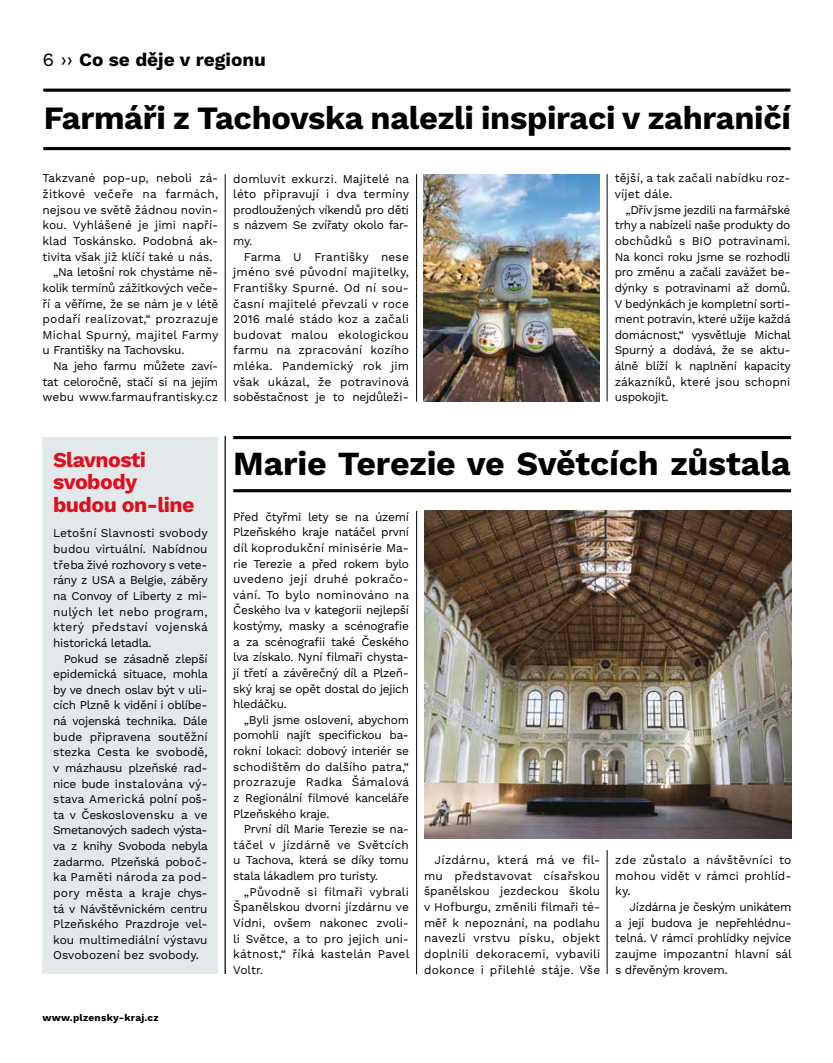
<style>
.page{position:relative;width:833px;height:1063px;background:#fff}
.page>*{position:absolute;margin:0;border:0;box-sizing:border-box;transform-origin:0 0}
.t1{font:700 33.75px "Work Sans";letter-spacing:-.005em;color:#000}
.t2{font:700 32.5px "Work Sans";letter-spacing:-.01em;color:#000}
.t3{font:700 21.25px/22.5px "Work Sans";letter-spacing:-.025em;color:#e10d1d}
.t4{font:700 18.75px "Work Sans";color:#000}
.t5{font:11.88px/15.6px "Work Sans";color:#000;text-align:justify}
.t6{font:11.88px "Work Sans";letter-spacing:-.025em;color:#000}
.t7{font:11.88px "Work Sans";letter-spacing:.02em;color:#000}
.t8{font:700 10px "Work Sans";letter-spacing:.025em;color:#000}
.s1{font-weight:400}
</style>
<div class="page">
<hr style="left:43px;top:89px;width:747px;height:3px;background:#000">
<hr style="left:43px;top:147px;width:747px;height:3px;background:#000">
<hr style="left:233px;top:436px;width:558px;height:3px;background:#000">
<hr style="left:233px;top:489px;width:558px;height:3px;background:#000">
<div style="left:43px;top:438px;width:175px;height:536px;background:#e3e8ea"></div>
<img style="left:424px;top:511px;width:367px;height:328px">
<img style="left:423px;top:174px;width:177px;height:228px">
<hr style="left:224px;top:436px;width:2px;height:538px;background:#000">
<hr style="left:607px;top:850px;width:1px;height:124px;background:#000">
<hr style="left:416px;top:511px;width:1px;height:463px;background:#000">
<hr style="left:607px;top:174px;width:1px;height:227px;background:#000">
<hr style="left:225px;top:174px;width:1px;height:227px;background:#000">
<hr style="left:416px;top:174px;width:1px;height:228px;background:#000">
<h3 class="t4" style="left:43px;top:48px;width:225px"><span class="s1">6 ››</span> Co se děje v regionu</h3>
<h2 class="t2" style="left:44px;top:100px;width:749px">Farmáři z Tachovska nalezli inspiraci v zahraničí</h2>
<p class="t5" style="left:43px;top:171px;width:177px">Takzvané pop-up, neboli zá-</p>
<p class="t7" style="left:43px;top:187px;width:177px">žitkové večeře na farmách,</p>
<p class="t5" style="left:43px;top:202px;width:177px">nejsou ve světě žádnou novin-</p>
<p class="t5" style="left:43px;top:218px;width:177px">kou. Vyhlášené je jimi napří-</p>
<p class="t5" style="left:43px;top:234px;width:177px">klad Toskánsko. Podobná ak-</p>
<p class="t5" style="left:43px;top:249px;width:172px">tivita však již klíčí také u nás.</p>
<p class="t6" style="left:53px;top:265px;width:167px">„Na letošní rok chystáme ně-</p>
<p class="t6" style="left:43px;top:281px;width:177px">kolik termínů zážitkových veče-</p>
<p class="t6" style="left:43px;top:296px;width:177px">ří a věříme, že se nám je v létě</p>
<p class="t7" style="left:43px;top:312px;width:177px">podaří realizovat,“ prozrazuje</p>
<p class="t7" style="left:43px;top:328px;width:177px">Michal Spurný, majitel Farmy</p>
<p class="t6" style="left:43px;top:343px;width:143px">u Františky na Tachovsku.</p>
<p class="t6" style="left:53px;top:359px;width:167px">Na jeho farmu můžete zaví-</p>
<p class="t6" style="left:43px;top:375px;width:177px">tat celoročně, stačí si na jejím</p>
<p class="t5" style="left:43px;top:390px;width:177px">webu www.farmaufrantisky.cz</p>
<p class="t5" style="left:614px;top:171px;width:177px">tější, a tak začali nabídku roz&shy;víjet dále.</p>
<p class="t5" style="left:614px;top:202px;width:178px;text-indent:11px">„Dřív jsme jezdili na farmářské trhy a nabízeli naše produkty do obchůdků s BIO potravinami.<br>Na konci roku jsme se rozhodli pro změnu a začali zavážet be&shy;dýnky s potravinami až domů.<br>V bedýnkách je kompletní sorti&shy;ment potravin, které užije každá domácnost,“ vysvětluje Michal Spurný a dodává, že se aktu&shy;álně blíží k naplnění kapacity zákazníků, které jsou schopni uspokojit.</p>
<p class="t5" style="left:233px;top:171px;width:177px">domluvit exkurzi. Majitelé na léto připravují i dva termíny prodloužených víkendů pro děti s názvem Se zvířaty okolo far&shy;my.</p>
<p class="t5" style="left:233px;top:249px;width:177px;text-indent:11px">Farma U Františky nese jméno své původní majitelky, Františky Spurné. Od ní sou&shy;časní majitelé převzali v roce 2016 malé stádo koz a začali budovat malou ekologickou farmu na zpracování kozího mléka. Pandemický rok jim však ukázal, že potravinová soběstačnost je to nejdůleži-</p>
<h3 class="t3" style="left:53px;top:449px;width:143px">Slavnosti svobody budou on-line</h3>
<p class="t5" style="left:53px;top:526px;width:156px">Letošní Slavnosti svobody budou virtuální. Nabídnou třeba živé rozhovory s vete&shy;rány z USA a Belgie, záběry na Convoy of Liberty z mi&shy;nulých let nebo program, který představí vojenská historická letadla.</p>
<p class="t5" style="left:53px;top:651px;width:156px;text-indent:11px">Pokud se zásadně zlepší epidemická situace, mohla by ve dnech oslav být v uli&shy;cích Plzně k vidění i oblíbe&shy;ná vojenská technika. Dále bude připravena soutěžní stezka Cesta ke svobodě, v mázhausu plzeňské rad&shy;nice bude instalována vý&shy;stava Americká polní poš&shy;ta v Československu a ve Smetanových sadech výsta&shy;va z knihy Svoboda nebyla zadarmo. Plzeňská poboč&shy;ka Paměti národa za pod&shy;pory města a kraje chys&shy;tá v Návštěvnickém centru Plzeňského Prazdroje vel&shy;kou multimediální výstavu Osvobození bez svobody.</p>
<p class="t8" style="left:43px;top:1012px;width:118px">www.plzensky-kraj.cz</p>
<h1 class="t1" style="left:233px;top:444px;width:559px">Marie Terezie ve Světcích zůstala</h1>
<p class="t5" style="left:233px;top:509px;width:177px">Před čtyřmi lety se na území Plzeňského kraje natáčel první díl koprodukční minisérie Ma&shy;rie Terezie a před rokem bylo uvedeno její druhé pokračo&shy;vání. To bylo nominováno na Českého lva v kategorii nejlepší kostýmy, masky a scénografie a za scénografii také Českého lva získalo. Nyní filmaři chysta&shy;jí třetí a závěrečný díl a Plzeň&shy;ský kraj se opět dostal do jejich hledáčku.</p>
<p class="t5" style="left:233px;top:712px;width:177px;text-indent:11px">„Byli jsme osloveni, abychom pomohli najít specifickou ba&shy;rokní lokaci: dobový interiér se schodištěm do dalšího patra,“ prozrazuje Radka Šámalová z Regionální filmové kanceláře Plzeňského kraje.</p>
<p class="t5" style="left:233px;top:822px;width:177px;text-indent:11px">První díl Marie Terezie se na&shy;táčel v jízdárně ve Světcích u Tachova, která se díky tomu stala lákadlem pro turisty.</p>
<p class="t5" style="left:233px;top:884px;width:178px;text-indent:11px">„Původně si filmaři vybrali Španělskou dvorní jízdárnu ve Vídni, ovšem nakonec zvoli&shy;li Světce, a to pro jejich uni&shy;kátnost,“ říká kastelán Pavel Voltr.</p>
<p class="t5" style="left:424px;top:853px;width:178px;text-indent:11px">Jízdárnu, která má ve fil&shy;mu představovat císařskou španělskou jezdeckou školu v Hofburgu, změnili filmaři té&shy;měř k nepoznání, na podlahu navezli vrstvu písku, objekt doplnili dekoracemi, vybavili dokonce i přilehlé stáje. Vše</p>
<p class="t5" style="left:615px;top:853px;width:178px">zde zůstalo a návštěvníci to mohou vidět v rámci prohlíd&shy;ky.</p>
<p class="t5" style="left:615px;top:900px;width:178px;text-indent:14px">Jízdárna je českým unikátem a její budova je nepřehlédnu&shy;telná. V rámci prohlídky nejvíce zaujme impozantní hlavní sál s dřevěným krovem.</p>
</div>
